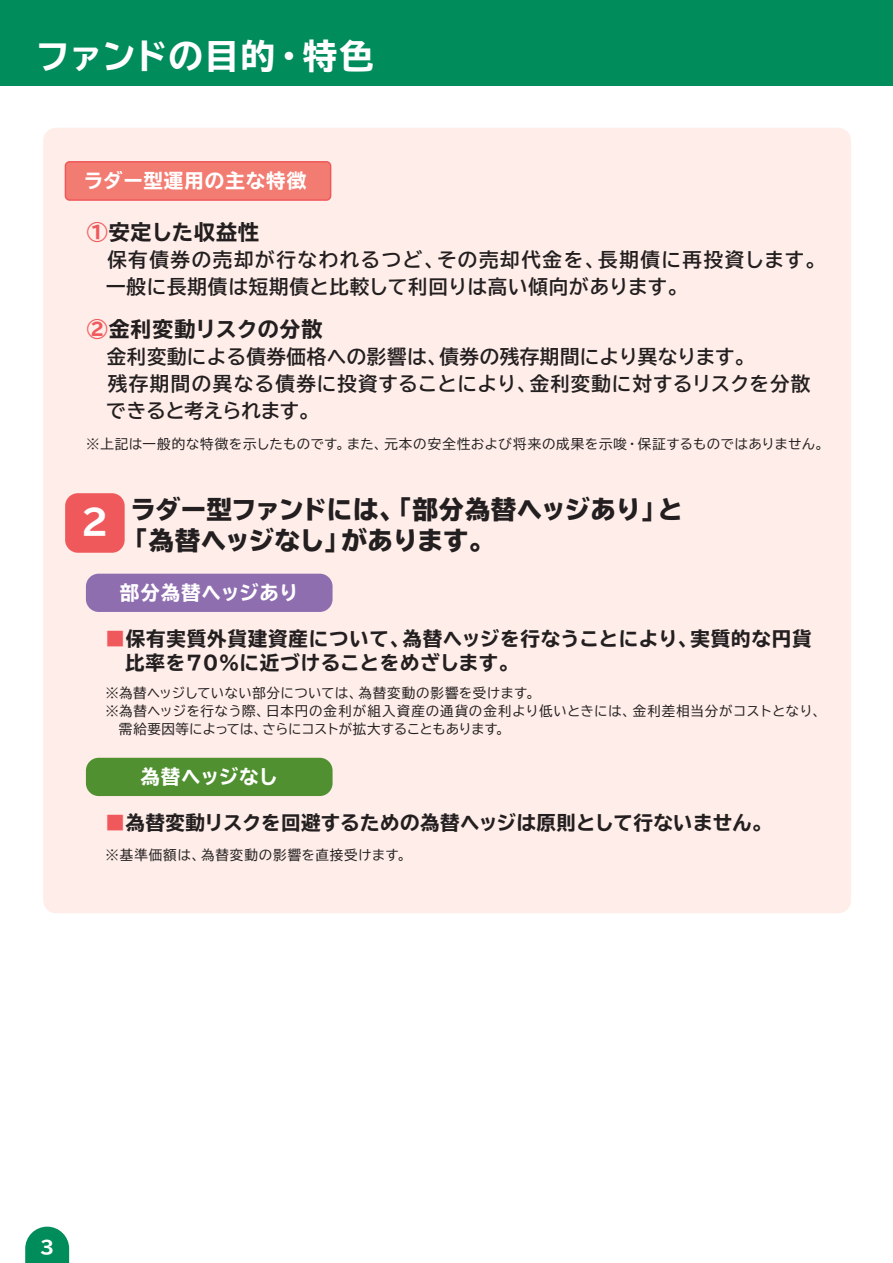
<style>
.page{position:relative;width:893px;height:1263px;background:#fff}
.page>*{position:absolute;margin:0;border:0;box-sizing:border-box;transform-origin:0 0}
.t1{font:700 expanded 34.5px "TBUD Go Std";letter-spacing:.02em;color:#fff}
.t2{font:800 25.5px/31.5px "TBUD Go Std";letter-spacing:-.005em;color:#231f20}
.t3{font:700 expanded 21px "TBUD Go Std";letter-spacing:.045em;color:#231f20}
.t4{font:700 19.5px/27px "TBUD Go Std";letter-spacing:.045em;color:#231f20}
.t5{font:700 expanded 19.5px/24px "TBUD Go Std";letter-spacing:.025em;color:#231f20}
.t6{font:700 expanded 19.5px "TBUD Go Std";letter-spacing:.05em;color:#fff}
.t7{font:700 19.5px "TBUD Go Std";letter-spacing:-.01em;color:#231f20}
.t8{font:700 expanded 19.5px "TBUD Go Std";letter-spacing:.015em;color:#fff}
.t9{font:700 expanded 18px "TBUD Go Std";color:#fff}
.t10{font:13.5px "TBUD Go Std";letter-spacing:.035em;color:#231f20}
.t11{font:13.5px "TBUD Go Std";letter-spacing:-.03em;color:#231f20}
.t12{font:13.5px "TBUD Go Std";letter-spacing:.065em;color:#231f20}
.s1{color:#f0595b}
</style>
<div class="page">
<div style="left:43px;top:128px;width:808px;height:785px;background:#feede8;border-radius:13px"></div>
<svg style="left:25px;top:1227px;width:44px;height:36px;background:#209a6f"></svg>
<div style="left:0;top:0;width:893px;height:85px;background:#008c5b"></div>
<div style="left:86px;top:574px;width:247px;height:38px;background:#8f6eb0;border-radius:13px"></div>
<div style="left:86px;top:758px;width:247px;height:38px;background:#509030;border-radius:13px"></div>
<div style="left:65px;top:493px;width:60px;height:60px;background:#f0595b;border-radius:13px"></div>
<div style="left:65px;top:162px;width:266px;height:38px;background:#f37c72;border-radius:4px"></div>
<div style="left:65px;top:161px;width:266px;height:40px;border:2px solid #f0595b;border-radius:4px"></div>
<h1 class="t1" style="left:36px;top:37px;width:340px">ファンドの目的・特色</h1>
<h3 class="t6" style="left:84px;top:170px;width:224px">ラダー型運用の主な特徴</h3>
<h3 class="t3" style="left:87px;top:221px;width:174px"><span class="s1">①</span>安定した収益性</h3>
<h3 class="t4" style="left:106px;top:246px;width:720px;text-indent:-20px">　保有債券の売却が行なわれるつど、その売却代金を、長期債に再投資します。一般に長期債は短期債と比較して利回りは高い傾向があります。</h3>
<h3 class="t3" style="left:87px;top:317px;width:237px"><span class="s1">②</span>金利変動リスクの分散</h3>
<h3 class="t4" style="left:87px;top:343px;width:669px">　金利変動による債券価格への影響は、債券の残存期間により異なります。</h3>
<h3 class="t4" style="left:87px;top:370px;width:725px">　残存期間の異なる債券に投資することにより、金利変動に対するリスクを分散</h3>
<h3 class="t7" style="left:106px;top:395px;width:214px">できると考えられます。</h3>
<p class="t10" style="left:86px;top:432px;width:744px">※上記は一般的な特徴を示したものです。また、元本の安全性および将来の成果を示唆・保証するものではありません。</p>
<h1 class="t1" style="left:81px;top:503px;width:29px">2</h1>
<h2 class="t2" style="left:122px;top:494px;width:562px;text-indent:8px">ラダー型ファンドには、「部分為替ヘッジあり」と「為替ヘッジなし」があります。</h2>
<h3 class="t6" style="left:120px;top:582px;width:180px">部分為替ヘッジあり</h3>
<h3 class="t5" style="left:125px;top:627px;width:688px;text-indent:-20px"><span class="s1">■</span>保有実質外貨建資産について、為替ヘッジを行なうことにより、実質的な円貨比率を70%に近づけることをめざします。</h3>
<p class="t10" style="left:105px;top:682px;width:436px">※為替ヘッジしていない部分については、為替変動の影響を受けます。</p>
<p class="t10" style="left:105px;top:700px;width:722px">※為替ヘッジを行なう際、日本円の金利が組入資産の通貨の金利より低いときには、金利差相当分がコストとなり、</p>
<p class="t11" style="left:119px;top:718px;width:392px">需給要因等によっては、さらにコストが拡大することもあります。</p>
<h3 class="t8" style="left:141px;top:766px;width:139px">為替ヘッジなし</h3>
<h3 class="t5" style="left:106px;top:811px;width:668px"><span class="s1">■</span>為替変動リスクを回避するための為替ヘッジは原則として行ないません。</h3>
<p class="t12" style="left:105px;top:844px;width:307px">※基準価額は、為替変動の影響を直接受けます。</p>
<h3 class="t9" style="left:40px;top:1237px;width:16px">3</h3>
</div>
